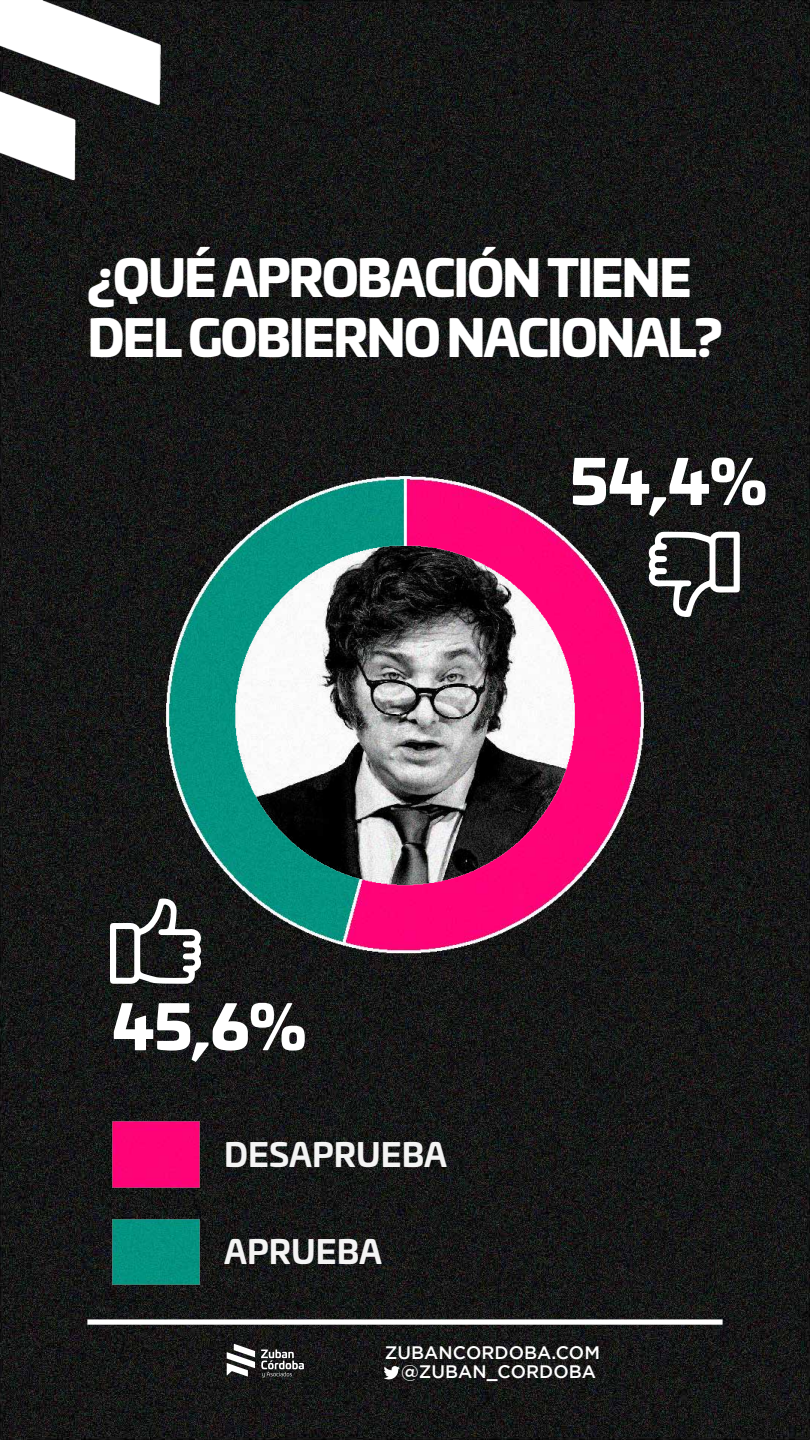
<style>
.page{position:relative;width:810px;height:1440px;background:#fff}
.page>*{position:absolute;margin:0;border:0;box-sizing:border-box;transform-origin:0 0}
.t1{font:900 60.15px "Univia Pro";color:#fff}
.t2{font:900 49.65px/59.6px "Univia Pro";letter-spacing:-.04em;color:#fff}
.t3{font:700 32.25px "Univia Pro";color:#f4f4f4}
.t4{font:500 18.08px/19.4px "Gotham";color:#fff;text-align:right}
</style>
<div class="page">
<img style="left:0;top:0;width:810px;height:1440px">
<img style="left:140px;top:449px;width:530px;height:531px">
<div style="left:87px;top:1319px;width:636px;height:6px;background:#fff"></div>
<svg style="left:261px;top:1350px;width:43px;height:27px"></svg>
<svg style="left:227px;top:1344px;width:28px;height:33px"></svg>
<svg style="left:384px;top:1366px;width:16px;height:13px"></svg>
<img style="left:85px;top:1094px;width:141px;height:99px">
<img style="left:85px;top:1193px;width:141px;height:119px">
<img style="left:167px;top:512px;width:643px;height:413px">
<img style="left:0;top:0;width:160px;height:180px">
<svg style="left:110px;top:899px;width:91px;height:85px"></svg>
<svg style="left:649px;top:532px;width:91px;height:85px"></svg>
<p class="t2" style="left:87px;top:245px;width:637px">¿QUÉ APROBACIÓN TIENE<br>DEL GOBIERNO NACIONAL?</p>
<p class="t1" style="left:570px;top:433px;width:198px">54,4%</p>
<p class="t1" style="left:113px;top:978px;width:195px">45,6%</p>
<p class="t3" style="left:224px;top:1129px;width:224px">DESAPRUEBA</p>
<p class="t3" style="left:224px;top:1227px;width:159px">APRUEBA</p>
<p class="t4" style="left:385px;top:1342px;width:217px">ZUBANCORDOBA.COM @ZUBAN_CORDOBA</p>
</div>
